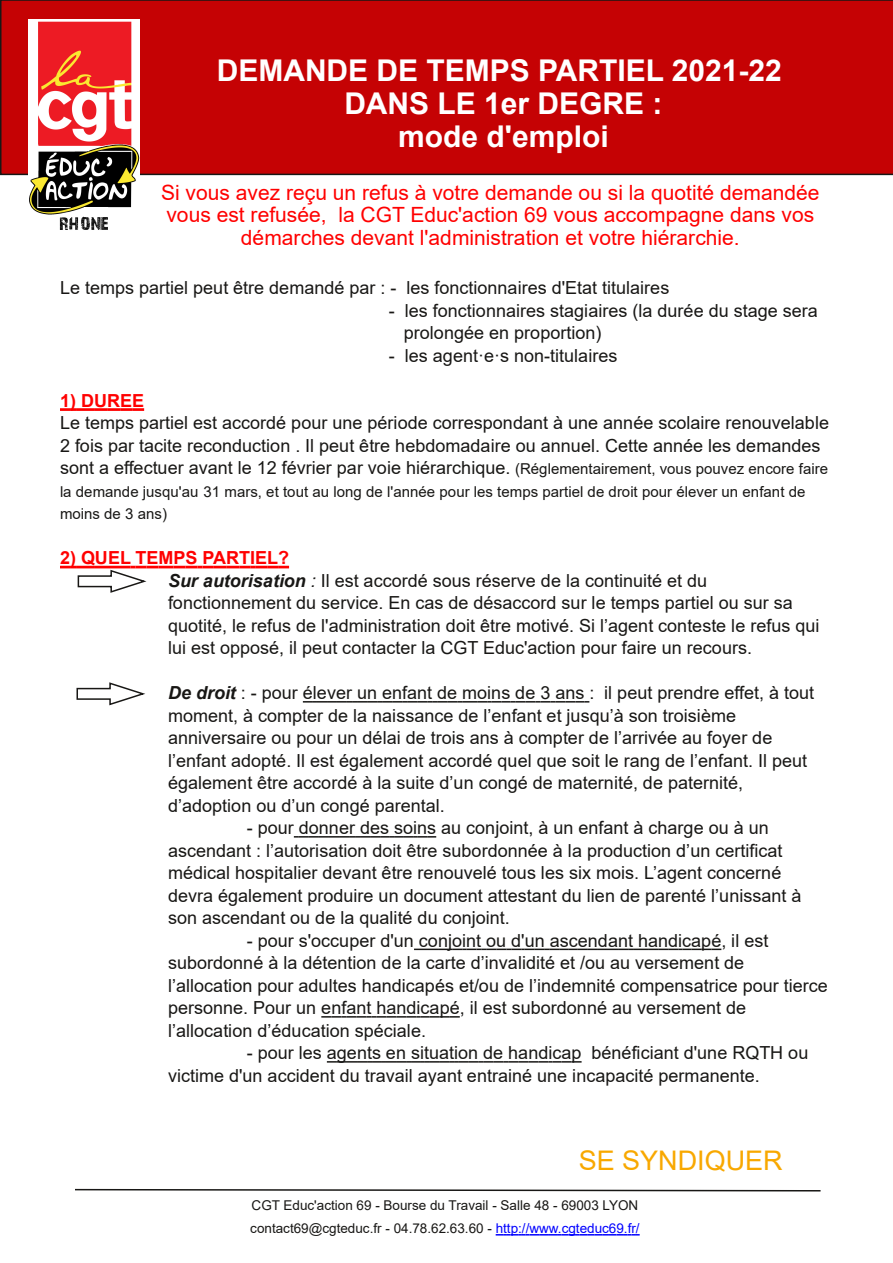
<style>
.page{position:relative;width:893px;height:1263px;background:#fff}
.page>*{position:absolute;margin:0;border:0;box-sizing:border-box;transform-origin:0 0}
.t1{font:700 30px/33px "Arial";color:#fff;text-align:center}
.t2{font:27px "Arial";color:#f8a800}
.t3{font:21px/22.5px "Arial";color:#f00;text-align:center}
.t4{font:18px/22.5px "Arial";color:#181715}
.t5{font:700 18px "Arial";letter-spacing:.005em;color:#f00}
.t6{font:15px/22.5px "Arial";letter-spacing:.005em;color:#181715}
.t7{font:13.5px/22.5px "Arial";color:#181715}
.s1{font-size:15px}
.s2{font-weight:700;color:#f00}
.s3{font-weight:700;font-style:italic}
.s4{font-style:italic}
.s5{color:#00f}
</style>
<div class="page">
<div style="left:0;top:0;width:893px;height:175px;background:#c50204"></div>
<svg style="left:60px;top:408px;width:84px;height:3px"></svg>
<svg style="left:303px;top:701px;width:286px;height:1px"></svg>
<svg style="left:294px;top:836px;width:142px;height:1px"></svg>
<svg style="left:414px;top:948px;width:307px;height:2px"></svg>
<svg style="left:321px;top:1016px;width:139px;height:1px"></svg>
<svg style="left:327px;top:1061px;width:255px;height:1px"></svg>
<img style="left:29px;top:20px;width:111px;height:210px">
<svg style="left:496px;top:1234px;width:144px;height:1px"></svg>
<svg style="left:75px;top:1188px;width:746px;height:4px"></svg>
<svg style="left:60px;top:566px;width:229px;height:27px"></svg>
<svg style="left:76px;top:682px;width:69px;height:24px"></svg>
<h1 class="t1" style="left:217px;top:54px;width:566px">DEMANDE DE TEMPS PARTIEL 2021-22<br>DANS LE 1er DEGRE :<br>mode d'emploi</h1>
<p class="t3" style="left:161px;top:181px;width:660px">Si vous avez reçu un refus à votre demande ou si la quotité demandée vous est refusée, la CGT Educ'action 69 vous accompagne dans vos démarches devant l'administration et votre hiérarchie.</p>
<p class="t4" style="left:60px;top:277px;width:611px">Le temps partiel peut être demandé par : - les fonctionnaires d'Etat titulaires</p>
<p class="t4" style="left:404px;top:299px;width:415px;text-indent:-15px">- les fonctionnaires stagiaires (la durée du stage sera prolongée en proportion)</p>
<p class="t4" style="left:389px;top:344px;width:230px">- les agentꞏeꞏs non-titulaires</p>
<p class="t5" style="left:60px;top:390px;width:86px">1) DUREE</p>
<p class="t4" style="left:60px;top:412px;width:771px">Le temps partiel est accordé pour une période correspondant à une année scolaire renouvelable<br>2 fois par tacite reconduction . Il peut être hebdomadaire ou annuel. Cette année les demandes sont a effectuer avant le 12 février par voie hiérarchique. <span class="s1">(Réglementairement, vous pouvez encore faire</span></p>
<p class="t6" style="left:60px;top:480px;width:747px">la demande jusqu'au 31 mars, et tout au long de l'année pour les temps partiel de droit pour élever un enfant de moins de 3 ans)</p>
<p class="t4" style="left:168px;top:547px;width:653px;text-indent:-108px"><span class="s2">2) QUEL TEMPS PARTIEL?<br></span><span class="s3">Sur autorisation</span> <span class="s4">:</span> Il est accordé sous réserve de la continuité et du fonctionnement du service. En cas de désaccord sur le temps partiel ou sur sa quotité, le refus de l'administration doit être motivé. Si l’agent conteste le refus qui lui est opposé, il peut contacter la CGT Educ'action pour faire un recours.</p>
<p class="t4" style="left:168px;top:682px;width:648px"><span class="s3">De droit</span> : - pour élever un enfant de moins de 3 ans : il peut prendre effet, à tout moment, à compter de la naissance de l’enfant et jusqu’à son troisième anniversaire ou pour un délai de trois ans à compter de l’arrivée au foyer de l’enfant adopté. Il est également accordé quel que soit le rang de l’enfant. Il peut également être accordé à la suite d’un congé de maternité, de paternité, d’adoption ou d’un congé parental.</p>
<p class="t4" style="left:168px;top:817px;width:635px;text-indent:79px">- pour donner des soins au conjoint, à un enfant à charge ou à un ascendant : l’autorisation doit être subordonnée à la production d’un certificat médical hospitalier devant être renouvelé tous les six mois. L’agent concerné devra également produire un document attestant du lien de parenté l’unissant à son ascendant ou de la qualité du conjoint.</p>
<p class="t4" style="left:168px;top:929px;width:661px;text-indent:79px">- pour s'occuper d'un conjoint ou d'un ascendant handicapé, il est subordonné à la détention de la carte d’invalidité et /ou au versement de l’allocation pour adultes handicapés et/ou de l’indemnité compensatrice pour tierce personne. Pour un enfant handicapé, il est subordonné au versement de l’allocation d’éducation spéciale.</p>
<p class="t4" style="left:168px;top:1042px;width:642px;text-indent:79px">- pour les agents en situation de handicap bénéficiant d'une RQTH ou victime d'un accident du travail ayant entrainé une incapacité permanente.</p>
<h2 class="t2" style="left:579px;top:1146px;width:205px">SE SYNDIQUER</h2>
<p class="t7" style="left:250px;top:1194px;width:391px">CGT Educ'action 69 - Bourse du Travail - Salle 48 - 69003 LYON contact69@cgteduc.fr - 04.78.62.63.60 - <span class="s5">http://www.cgteduc69.fr/</span></p>
</div>
